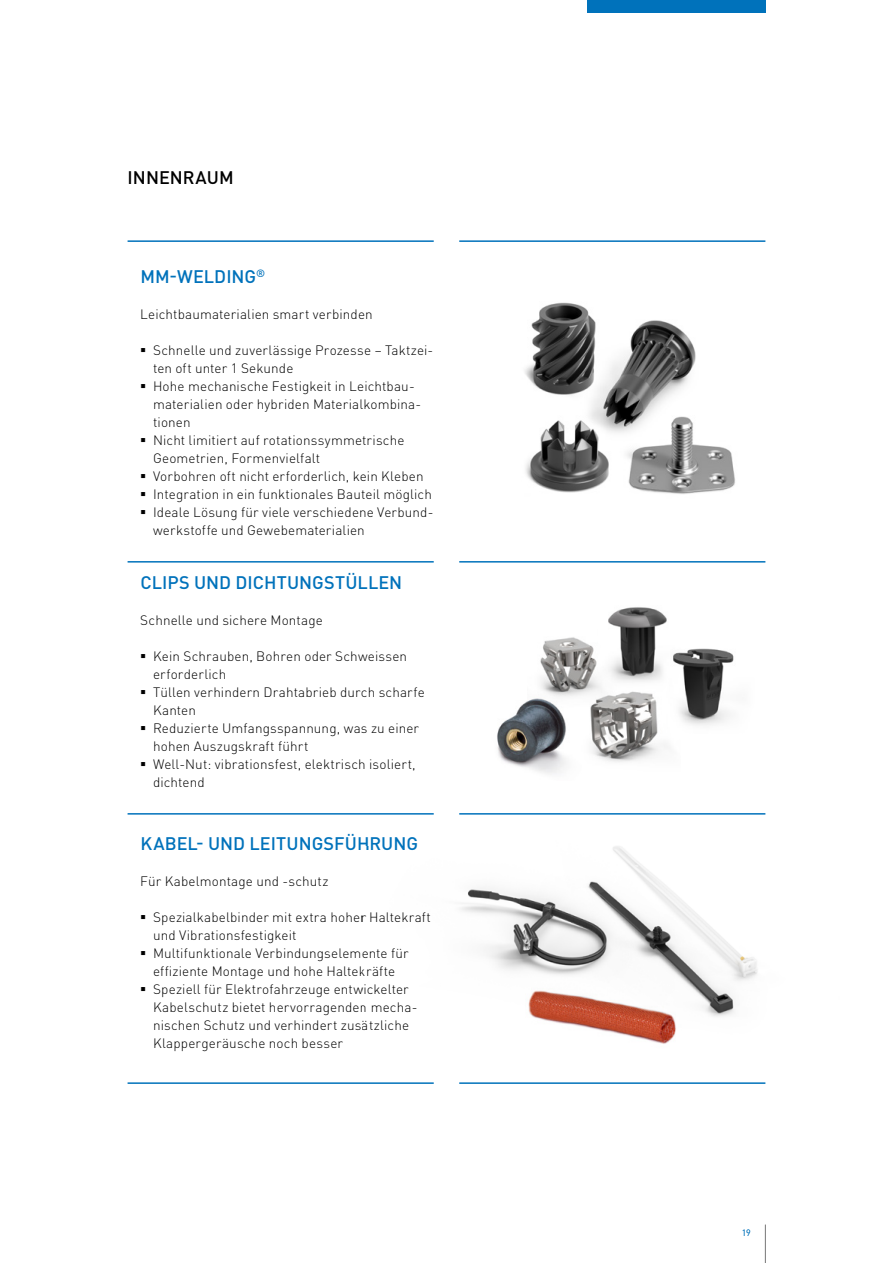
<style>
.page{position:relative;width:893px;height:1263px;background:#fff}
.page>*{position:absolute;margin:0;border:0;box-sizing:border-box;transform-origin:0 0}
.t1{font:500 18px "DINOT";color:#0072bb}
.t2{font:500 18px "DINOT";color:#000}
.t3{font:300 13.5px/18px "DINOT";letter-spacing:.01em;color:#000}
.t4{font:300 9px "DINOT";color:#0072bb}
</style>
<div class="page">
<div style="left:587px;top:0;width:178px;height:13px;background:#0072bb"></div>
<hr style="left:765px;top:1225px;width:1px;height:38px;background:#878787">
<hr style="left:128px;top:240px;width:306px;height:2px;background:#0072bb">
<hr style="left:459px;top:240px;width:306px;height:2px;background:#0072bb">
<hr style="left:128px;top:561px;width:306px;height:2px;background:#0072bb">
<hr style="left:459px;top:561px;width:306px;height:2px;background:#0072bb">
<hr style="left:128px;top:813px;width:306px;height:2px;background:#0072bb">
<hr style="left:128px;top:1082px;width:306px;height:2px;background:#0072bb">
<hr style="left:459px;top:813px;width:306px;height:2px;background:#0072bb">
<hr style="left:459px;top:1082px;width:306px;height:2px;background:#0072bb">
<img style="left:497px;top:701px;width:69px;height:73px">
<img style="left:590px;top:694px;width:78px;height:68px">
<img style="left:527px;top:637px;width:94px;height:72px">
<img style="left:598px;top:607px;width:64px;height:87px">
<img style="left:654px;top:613px;width:80px;height:125px">
<img style="left:460px;top:848px;width:165px;height:114px">
<img style="left:496px;top:946px;width:175px;height:98px">
<img style="left:525px;top:302px;width:210px;height:192px">
<img style="left:508px;top:851px;width:250px;height:189px">
<h1 class="t2" style="left:128px;top:165px;width:108px">INNENRAUM</h1>
<h1 class="t1" style="left:140px;top:264px;width:126px">MM-WELDING<sup>®</sup></h1>
<p class="t3" style="left:140px;top:304px;width:234px">Leichtbaumaterialien smart verbinden</p>
<p class="t3" style="left:153px;top:340px;width:282px;text-indent:-13px">▪ Schnelle und zuverlässige Prozesse – Taktzei&shy;ten oft unter 1 Sekunde</p>
<p class="t3" style="left:153px;top:376px;width:270px;text-indent:-13px">▪ Hohe mechanische Festigkeit in Leichtbau&shy;materialien oder hybriden Materialkombina&shy;tionen</p>
<p class="t3" style="left:153px;top:430px;width:253px;text-indent:-13px">▪ Nicht limitiert auf rotationssymmetrische<br>Geometrien, Formenvielfalt</p>
<p class="t3" style="left:140px;top:466px;width:285px">▪ Vorbohren oft nicht erforderlich, kein Kleben</p>
<p class="t3" style="left:140px;top:484px;width:293px">▪ Integration in ein funktionales Bauteil möglich</p>
<p class="t3" style="left:153px;top:502px;width:282px;text-indent:-13px">▪ Ideale Lösung für viele verschiedene Verbund&shy;werkstoffe und Gewebematerialien</p>
<h1 class="t1" style="left:140px;top:570px;width:263px">CLIPS UND DICHTUNGSTÜLLEN</h1>
<p class="t3" style="left:140px;top:610px;width:184px">Schnelle und sichere Montage</p>
<p class="t3" style="left:153px;top:646px;width:256px;text-indent:-13px">▪ Kein Schrauben, Bohren oder Schweissen erforderlich</p>
<p class="t3" style="left:153px;top:682px;width:273px;text-indent:-13px">▪ Tüllen verhindern Drahtabrieb durch scharfe<br>Kanten</p>
<p class="t3" style="left:153px;top:718px;width:268px;text-indent:-13px">▪ Reduzierte Umfangsspannung, was zu einer hohen Auszugskraft führt</p>
<p class="t3" style="left:153px;top:754px;width:264px;text-indent:-13px">▪ Well-Nut: vibrationsfest, elektrisch isoliert, dichtend</p>
<h1 class="t1" style="left:140px;top:831px;width:279px">KABEL- UND LEITUNGSFÜHRUNG</h1>
<p class="t3" style="left:140px;top:871px;width:190px">Für Kabelmontage und -schutz</p>
<p class="t3" style="left:153px;top:907px;width:279px;text-indent:-13px">▪ Spezialkabelbinder mit extra hoher Haltekraft und Vibrationsfestigkeit</p>
<p class="t3" style="left:140px;top:943px;width:270px;text-align:center">▪ Multifunktionale Verbindungselemente für effiziente Montage und hohe Haltekräfte</p>
<p class="t3" style="left:153px;top:979px;width:266px;text-indent:-13px">▪ Speziell für Elektrofahrzeuge entwickelter Kabelschutz bietet hervorragenden mecha&shy;nischen Schutz und verhindert zusätzliche Klappergeräusche noch besser</p>
<p class="t4" style="left:742px;top:1227px;width:11px">19</p>
</div>
